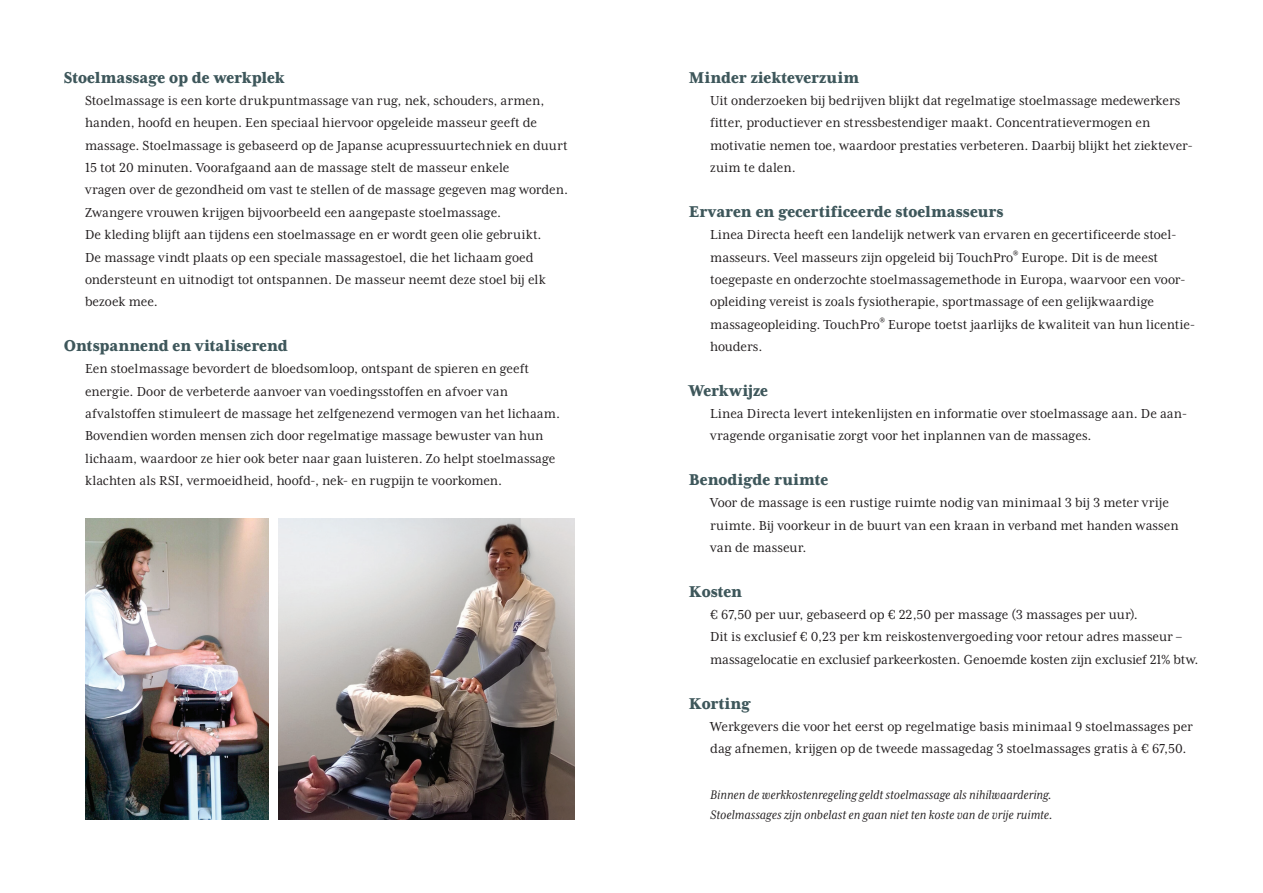
<style>
.page{position:relative;width:1263px;height:893px;background:#fff}
.page>*{position:absolute;margin:0;border:0;box-sizing:border-box;transform-origin:0 0}
.t1{font:800 18px "Mrs Eaves XL Serif Nar OT";letter-spacing:-.005em;color:#3e575b}
.t2{font:15px/22.4px "Mrs Eaves XL Serif Nar OT";color:#231f20}
.t3{font:italic 14.25px/19.5px "Mrs Eaves XL Serif Nar OT";letter-spacing:.005em;color:#231f20}
</style>
<div class="page">
<img style="left:279px;top:519px;width:295px;height:300px">
<img style="left:85px;top:519px;width:184px;height:300px">
<p class="t1" style="left:64px;top:67px;width:222px">Stoelmassage op de werkplek</p>
<p class="t2" style="left:85px;top:89px;width:484px">Stoelmassage is een korte drukpuntmassage van rug, nek, schouders, armen, handen, hoofd en heupen. Een speciaal hiervoor opgeleide masseur geeft de massage. Stoelmassage is gebaseerd op de Japanse acupressuurtechniek en duurt 15 tot 20 minuten. Voorafgaand aan de massage stelt de masseur enkele<br>vragen over de gezondheid om vast te stellen of de massage gegeven mag worden.<br>Zwangere vrouwen krijgen bijvoorbeeld een aangepaste stoelmassage.<br>De kleding blijft aan tijdens een stoelmassage en er wordt geen olie gebruikt.<br>De massage vindt plaats op een speciale massagestoel, die het lichaam goed ondersteunt en uitnodigt tot ontspannen. De masseur neemt deze stoel bij elk bezoek mee.</p>
<p class="t1" style="left:64px;top:335px;width:226px">Ontspannend en vitaliserend</p>
<p class="t2" style="left:85px;top:358px;width:476px">Een stoelmassage bevordert de bloedsomloop, ontspant de spieren en geeft energie. Door de verbeterde aanvoer van voedingsstoffen en afvoer van afvalstoffen stimuleert de massage het zelfgenezend vermogen van het lichaam.<br>Bovendien worden mensen zich door regelmatige massage bewuster van hun lichaam, waardoor ze hier ook beter naar gaan luisteren. Zo helpt stoelmassage klachten als RSI, vermoeidheid, hoofd-, nek- en rugpijn te voorkomen.</p>
<p class="t1" style="left:689px;top:67px;width:172px">Minder ziekteverzuim</p>
<p class="t2" style="left:710px;top:89px;width:484px">Uit onderzoeken bij bedrijven blijkt dat regelmatige stoelmassage medewerkers fitter, productiever en stressbestendiger maakt. Concentratievermogen en motivatie nemen toe, waardoor prestaties verbeteren. Daarbij blijkt het ziektever&shy;zuim te dalen.</p>
<p class="t1" style="left:689px;top:201px;width:316px">Ervaren en gecertificeerde stoelmasseurs</p>
<p class="t2" style="left:710px;top:224px;width:487px">Linea Directa heeft een landelijk netwerk van ervaren en gecertificeerde stoel&shy;masseurs. Veel masseurs zijn opgeleid bij TouchPro<sup>®</sup> Europe. Dit is de meest toegepaste en onderzochte stoelmassagemethode in Europa, waarvoor een voor&shy;opleiding vereist is zoals fysiotherapie, sportmassage of een gelijkwaardige massageopleiding. TouchPro<sup>®</sup> Europe toetst jaarlijks de kwaliteit van hun licentie&shy;houders.</p>
<p class="t1" style="left:689px;top:380px;width:81px">Werkwijze</p>
<p class="t2" style="left:710px;top:402px;width:479px">Linea Directa levert intekenlijsten en informatie over stoelmassage aan. De aan&shy;vragende organisatie zorgt voor het inplannen van de massages.</p>
<p class="t1" style="left:689px;top:469px;width:141px">Benodigde ruimte</p>
<p class="t2" style="left:710px;top:492px;width:470px">Voor de massage is een rustige ruimte nodig van minimaal 3 bij 3 meter vrije ruimte. Bij voorkeur in de buurt van een kraan in verband met handen wassen van de masseur.</p>
<p class="t1" style="left:689px;top:581px;width:55px">Kosten</p>
<p class="t2" style="left:710px;top:604px;width:490px">€ 67,50 per uur, gebaseerd op € 22,50 per massage (3 massages per uur).<br>Dit is exclusief € 0,23 per km reiskostenvergoeding voor retour adres masseur – massagelocatie en exclusief parkeerkosten. Genoemde kosten zijn exclusief 21% btw.</p>
<p class="t1" style="left:689px;top:693px;width:63px">Korting</p>
<p class="t2" style="left:710px;top:715px;width:484px">Werkgevers die voor het eerst op regelmatige basis minimaal 9 stoelmassages per dag afnemen, krijgen op de tweede massagedag 3 stoelmassages gratis à € 67,50.</p>
<p class="t3" style="left:710px;top:785px;width:344px">Binnen de werkkostenregeling geldt stoelmassage als nihilwaardering.<br>Stoelmassages zijn onbelast en gaan niet ten koste van de vrije ruimte.</p>
</div>
